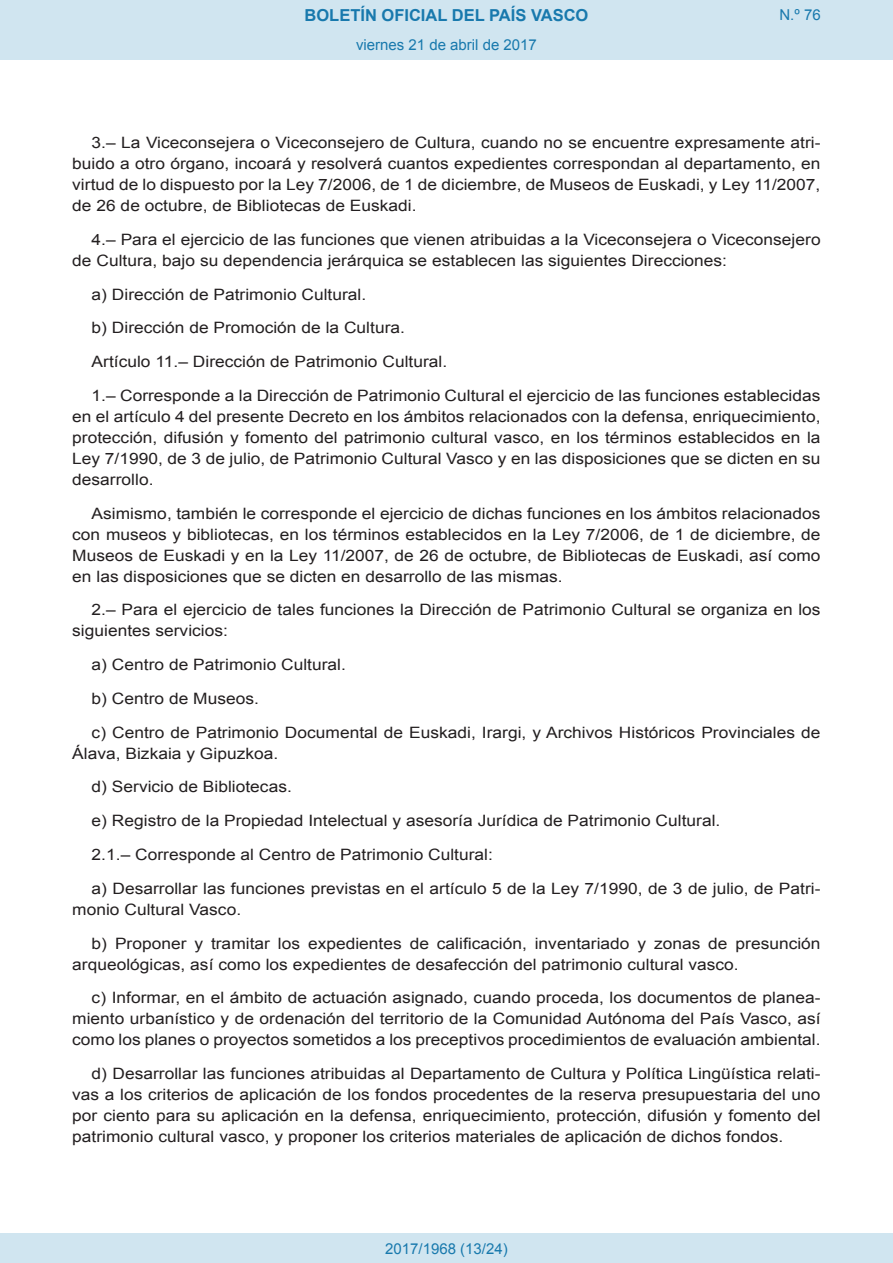
<style>
.page{position:relative;width:893px;height:1263px;background:#fff}
.page>*{position:absolute;margin:0;border:0;box-sizing:border-box;transform-origin:0 0}
.t1{font:700 16.5px "Arial";color:#1879ad}
.BOPVDetalle{font:15.6px/21px "Arial";color:#231f20;text-align:justify;scale:1.11 1}
.Paginacion_Centro{font:15px "Arial";color:#1879ad}
</style>
<div class="page">
<div style="left:0;top:0;width:893px;height:60px;background:#d0e5f0"></div>
<div style="left:0;top:1233px;width:893px;height:30px;background:#d0e5f0"></div>
<p class="t1" style="left:305px;top:4px;width:285px">BOLETÍN OFICIAL DEL PAÍS VASCO</p>
<p class="Paginacion_Centro" style="left:356px;top:35px;width:182px">viernes 21 de abril de 2017</p>
<p class="Paginacion_Centro" style="left:779px;top:5px;width:43px">N.º 76</p>
<p class="BOPVDetalle" style="left:72px;top:132px;width:676px;text-indent:19px">3.– La Viceconsejera o Viceconsejero de Cultura, cuando no se encuentre expresamente atri&shy;buido a otro órgano, incoará y resolverá cuantos expedientes correspondan al departamento, en virtud de lo dispuesto por la Ley 7/2006, de 1 de diciembre, de Museos de Euskadi, y Ley 11/2007, de 26 de octubre, de Bibliotecas de Euskadi.</p>
<p class="BOPVDetalle" style="left:72px;top:229px;width:676px;text-indent:19px">4.– Para el ejercicio de las funciones que vienen atribuidas a la Viceconsejera o Viceconsejero de Cultura, bajo su dependencia jerárquica se establecen las siguientes Direcciones:</p>
<p class="BOPVDetalle" style="left:92px;top:284px;width:249px">a) Dirección de Patrimonio Cultural.</p>
<p class="BOPVDetalle" style="left:92px;top:318px;width:284px">b) Dirección de Promoción de la Cultura.</p>
<p class="BOPVDetalle" style="left:92px;top:351px;width:322px">Artículo 11.– Dirección de Patrimonio Cultural.</p>
<p class="BOPVDetalle" style="left:72px;top:385px;width:676px;text-indent:19px">1.– Corresponde a la Dirección de Patrimonio Cultural el ejercicio de las funciones establecidas en el artículo 4 del presente Decreto en los ámbitos relacionados con la defensa, enriquecimiento, protección, difusión y fomento del patrimonio cultural vasco, en los términos establecidos en la Ley 7/1990, de 3 de julio, de Patrimonio Cultural Vasco y en las disposiciones que se dicten en su desarrollo.</p>
<p class="BOPVDetalle" style="left:72px;top:503px;width:676px;text-indent:19px">Asimismo, también le corresponde el ejercicio de dichas funciones en los ámbitos relacionados con museos y bibliotecas, en los términos establecidos en la Ley 7/2006, de 1 de diciembre, de Museos de Euskadi y en la Ley 11/2007, de 26 de octubre, de Bibliotecas de Euskadi, así como en las disposiciones que se dicten en desarrollo de las mismas.</p>
<p class="BOPVDetalle" style="left:72px;top:600px;width:676px;text-indent:19px">2.– Para el ejercicio de tales funciones la Dirección de Patrimonio Cultural se organiza en los siguientes servicios:</p>
<p class="BOPVDetalle" style="left:92px;top:654px;width:231px">a) Centro de Patrimonio Cultural.</p>
<p class="BOPVDetalle" style="left:92px;top:688px;width:152px">b) Centro de Museos.</p>
<p class="BOPVDetalle" style="left:72px;top:722px;width:676px;text-indent:19px">c) Centro de Patrimonio Documental de Euskadi, Irargi, y Archivos Históricos Provinciales de<br>Álava, Bizkaia y Gipuzkoa.</p>
<p class="BOPVDetalle" style="left:92px;top:777px;width:182px">d) Servicio de Bibliotecas.</p>
<p class="BOPVDetalle" style="left:92px;top:810px;width:568px">e) Registro de la Propiedad Intelectual y asesoría Jurídica de Patrimonio Cultural.</p>
<p class="BOPVDetalle" style="left:92px;top:844px;width:363px">2.1.– Corresponde al Centro de Patrimonio Cultural:</p>
<p class="BOPVDetalle" style="left:72px;top:878px;width:676px;text-indent:19px">a) Desarrollar las funciones previstas en el artículo 5 de la Ley 7/1990, de 3 de julio, de Patri&shy;monio Cultural Vasco.</p>
<p class="BOPVDetalle" style="left:72px;top:933px;width:676px;text-indent:19px">b) Proponer y tramitar los expedientes de calificación, inventariado y zonas de presunción arqueológicas, así como los expedientes de desafección del patrimonio cultural vasco.</p>
<p class="BOPVDetalle" style="left:72px;top:987px;width:676px;text-indent:19px">c) Informar, en el ámbito de actuación asignado, cuando proceda, los documentos de planea&shy;miento urbanístico y de ordenación del territorio de la Comunidad Autónoma del País Vasco, así como los planes o proyectos sometidos a los preceptivos procedimientos de evaluación ambiental.</p>
<p class="BOPVDetalle" style="left:72px;top:1063px;width:676px;text-indent:19px">d) Desarrollar las funciones atribuidas al Departamento de Cultura y Política Lingüística relati&shy;vas a los criterios de aplicación de los fondos procedentes de la reserva presupuestaria del uno por ciento para su aplicación en la defensa, enriquecimiento, protección, difusión y fomento del patrimonio cultural vasco, y proponer los criterios materiales de aplicación de dichos fondos.</p>
<p class="Paginacion_Centro" style="left:385px;top:1238px;width:124px">2017/1968 (13/24)</p>
</div>
